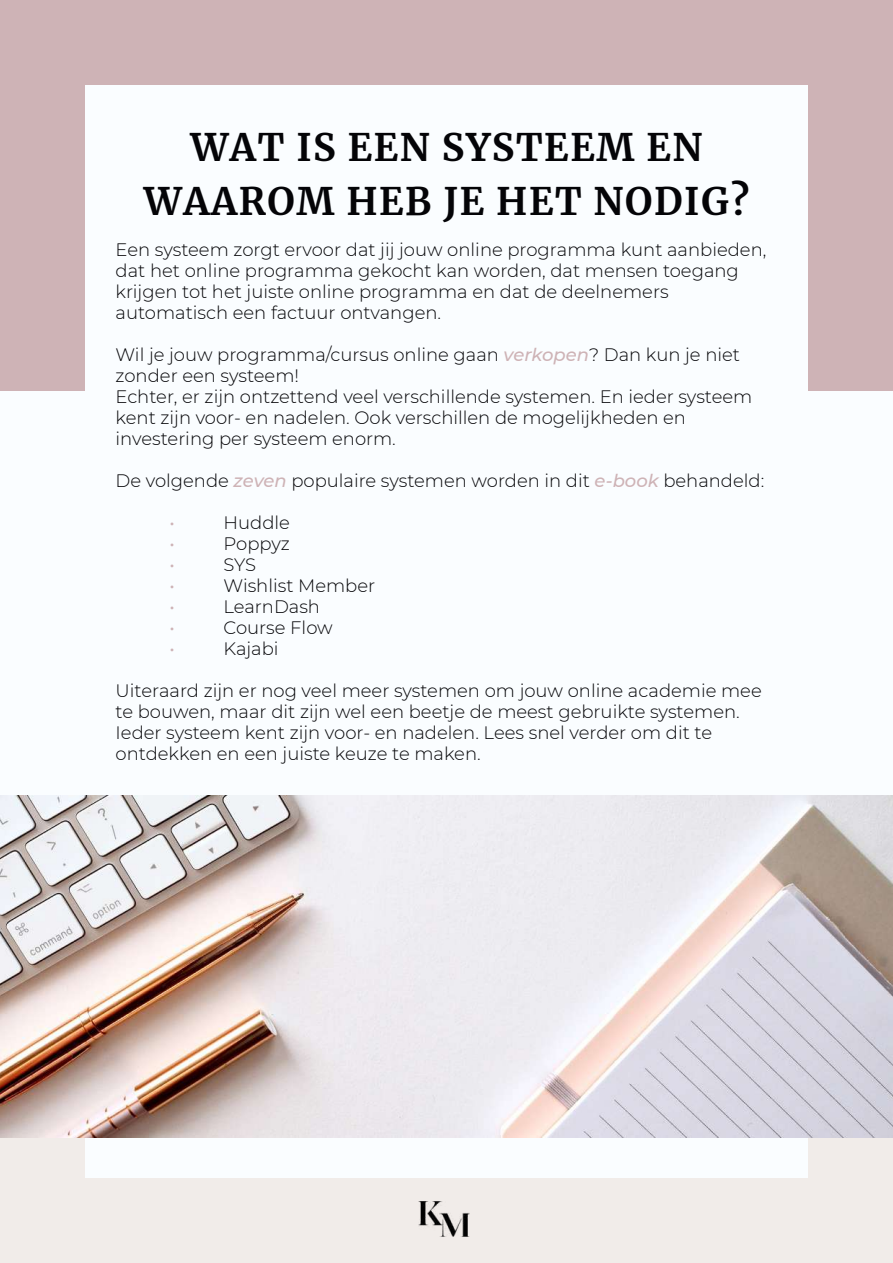
<style>
.page{position:relative;width:893px;height:1263px;background:#fafdff}
.page>*{position:absolute;margin:0;border:0;box-sizing:border-box;transform-origin:0 0}
.t1{font:700 37.5px/54px "Merriweather";letter-spacing:.04em;color:#040407;text-align:center}
.t2{font:300 18px/21px "Montserrat";color:#040407}
.t3{font:18px "Montserrat";color:#ceb3b6}
.s1{font-weight:500;font-style:italic;color:#ceb3b6}
</style>
<div class="page">
<div style="left:0;top:0;width:893px;height:390px;background:#ceb3b6"></div>
<div style="left:0;top:1099px;width:893px;height:164px;background:#f1ece9"></div>
<div style="left:85px;top:85px;width:723px;height:1093px;background:#fafdff"></div>
<img style="left:418px;top:1201px;width:52px;height:36px">
<img style="left:0;top:795px;width:893px;height:342px">
<h1 class="t1" style="left:144px;top:120px;width:607px">WAT IS EEN SYSTEEM EN<br>WAAROM HEB JE HET NODIG?</h1>
<p class="t2" style="left:116px;top:239px;width:652px">Een systeem zorgt ervoor dat jij jouw online programma kunt aanbieden, dat het online programma gekocht kan worden, dat mensen toegang krijgen tot het juiste online programma en dat de deelnemers automatisch een factuur ontvangen.</p>
<p class="t2" style="left:116px;top:344px;width:638px">Wil je jouw programma/cursus online gaan <span class="s1">verkopen</span>? Dan kun je niet zonder een systeem!<br>Echter, er zijn ontzettend veel verschillende systemen. En ieder systeem kent zijn voor- en nadelen. Ook verschillen de mogelijkheden en investering per systeem enorm.</p>
<p class="t2" style="left:116px;top:470px;width:650px">De volgende <span class="s1">zeven</span> populaire systemen worden in dit <span class="s1">e-book</span> behandeld:</p>
<p class="t3" style="left:170px;top:511px;width:7px">•</p>
<p class="t2" style="left:224px;top:512px;width:68px">Huddle</p>
<p class="t3" style="left:170px;top:532px;width:7px">•</p>
<p class="t2" style="left:224px;top:533px;width:68px">Poppyz</p>
<p class="t3" style="left:170px;top:553px;width:7px">•</p>
<p class="t2" style="left:224px;top:554px;width:34px">SYS</p>
<p class="t3" style="left:170px;top:574px;width:7px">•</p>
<p class="t2" style="left:224px;top:575px;width:153px">Wishlist Member</p>
<p class="t3" style="left:170px;top:595px;width:7px">•</p>
<p class="t2" style="left:224px;top:596px;width:98px">LearnDash</p>
<p class="t3" style="left:170px;top:616px;width:7px">•</p>
<p class="t2" style="left:224px;top:617px;width:111px">Course Flow</p>
<p class="t3" style="left:170px;top:637px;width:7px">•</p>
<p class="t2" style="left:224px;top:638px;width:57px">Kajabi</p>
<p class="t2" style="left:116px;top:680px;width:648px">Uiteraard zijn er nog veel meer systemen om jouw online academie mee te bouwen, maar dit zijn wel een beetje de meest gebruikte systemen.<br>Ieder systeem kent zijn voor- en nadelen. Lees snel verder om dit te ontdekken en een juiste keuze te maken.</p>
</div>
